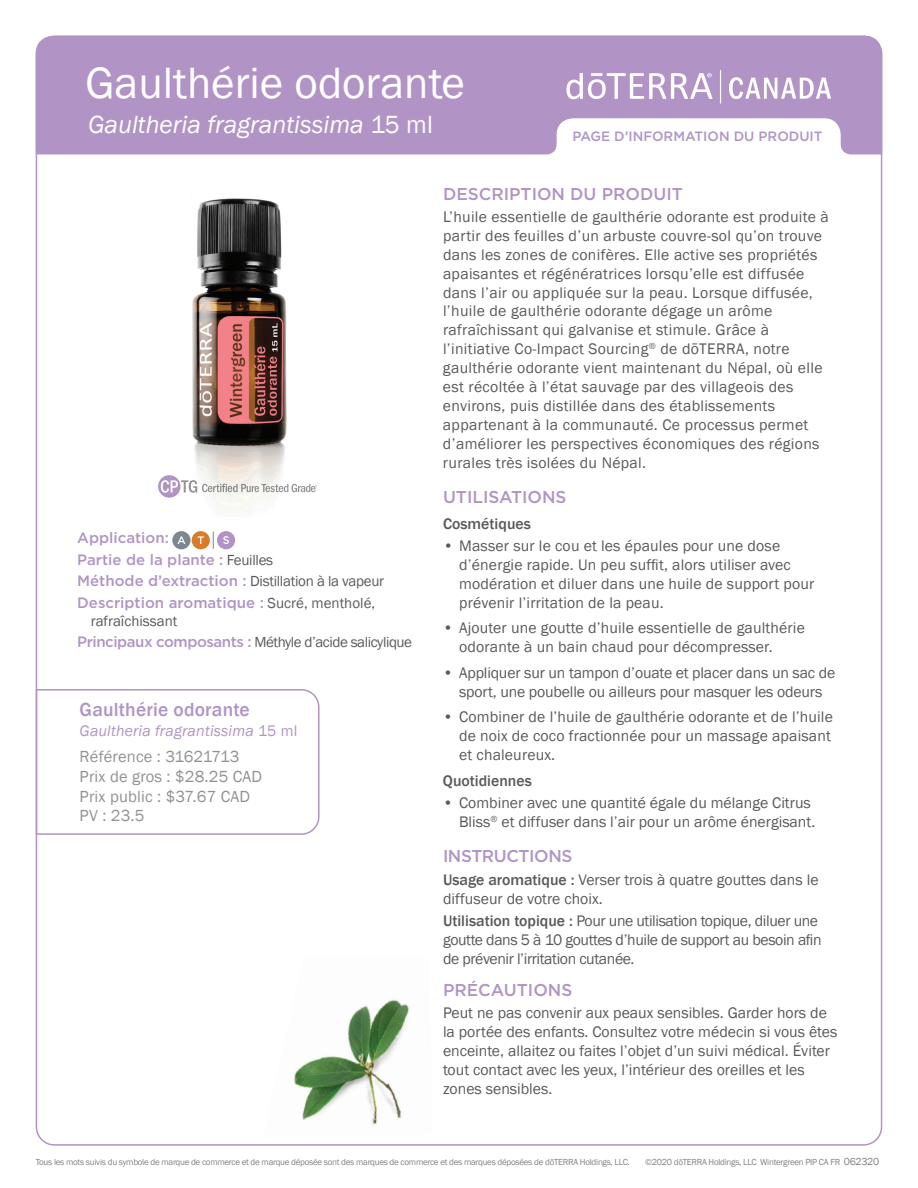
<style>
.page{position:relative;width:918px;height:1188px;background:#fff}
.page>*{position:absolute;margin:0;border:0;box-sizing:border-box;transform-origin:0 0}
.t1{font:45px "Franklin Gothic";color:#fff}
.t2{font:italic 25.5px "Franklin Gothic";color:#fff}
.t3{font:500 19.5px "Franklin Gothic";letter-spacing:.01em;color:#b194c5}
.t4{font:500 17.1px "Gotham";color:#b194c5}
.t5{font:500 17.1px "Gotham";letter-spacing:-.025em;color:#b194c5}
.t6{font:16.5px/19.8px "Franklin Gothic";letter-spacing:.01em;color:#919295}
.t7{font:15.75px/18.9px "Franklin Gothic";letter-spacing:.01em;color:#5a5a5d}
.t8{font:15.75px/18.9px "Franklin Gothic";letter-spacing:-.025em;color:#5a5a5d}
.t9{font:15.75px/18.9px "Franklin Gothic";letter-spacing:-.01em;color:#5a5a5d;text-align:center}
.t10{font:italic 15.75px "Franklin Gothic";letter-spacing:.01em;color:#b194c5}
.t11{font:500 15.75px "Franklin Gothic";color:#5a5a5d}
.t12{font:15px/21.5px "Franklin Gothic";letter-spacing:-.02em;color:#5a5a5d}
.t13{font:500 15px/21.5px "Gotham";color:#b194c5}
.t14{font:500 13.5px "Gotham";color:#b194c5}
.t15{font:9px "Franklin Gothic";letter-spacing:-.03em;color:#808285}
.s1{font-style:normal}
.s2{font-family:"Franklin Gothic";font-weight:400;color:#5a5a5d}
.s3{font-family:"Gotham";font-weight:500;color:#b194c5}
.s4{font-weight:500}
.s5{font-size:10.5px}
</style>
<div class="page">
<img style="left:293px;top:999px;width:117px;height:126px">
<svg style="left:36px;top:36px;width:846px;height:118px;background:#b99fcb"></svg>
<svg style="left:729px;top:77px;width:102px;height:22px"></svg>
<svg style="left:566px;top:73px;width:146px;height:26px"></svg>
<hr style="left:720px;top:70px;width:1px;height:34px;background:#fff">
<svg style="left:158px;top:475px;width:159px;height:23px"></svg>
<svg style="left:213px;top:532px;width:1px;height:17px"></svg>
<div style="left:172px;top:531px;width:19px;height:18px;background:#7c8791;border-radius:50%"></div>
<svg style="left:177px;top:536px;width:8px;height:8px"></svg>
<div style="left:192px;top:531px;width:18px;height:18px;background:#d77c29;border-radius:50%"></div>
<svg style="left:198px;top:536px;width:6px;height:8px"></svg>
<div style="left:217px;top:531px;width:18px;height:18px;background:#b194c5;border-radius:50%"></div>
<svg style="left:223px;top:536px;width:6px;height:8px"></svg>
<img style="left:191px;top:198px;width:99px;height:315px">
<svg style="left:35px;top:688px;width:285px;height:148px"></svg>
<h1 class="t1" style="left:85px;top:55px;width:381px">Gaulthérie odorante</h1>
<h2 class="t2" style="left:88px;top:109px;width:346px">Gaultheria fragrantissima <span class="s1">15 ml</span></h2>
<p class="t14" style="left:572px;top:128px;width:252px">PAGE D’INFORMATION DU PRODUIT</p>
<p class="t13" style="left:77px;top:527px;width:197px">Application:<br>Partie de la plante : <span class="s2">Feuilles</span></p>
<p class="t12" style="left:77px;top:571px;width:309px"><span class="s3">Méthode d’extraction :</span> Distillation à la vapeur</p>
<p class="t13" style="left:77px;top:591px;width:300px">Description aromatique : <span class="s2">Sucré, mentholé,</span></p>
<p class="t12" style="left:77px;top:610px;width:336px;text-indent:14px">rafraîchissant<br><span class="s3">Principaux composants :</span> Méthyle d’acide salicylique</p>
<p class="t3" style="left:80px;top:697px;width:172px">Gaulthérie odorante</p>
<p class="t10" style="left:80px;top:720px;width:219px">Gaultheria fragrantissima <span class="s1">15 ml</span></p>
<p class="t6" style="left:80px;top:747px;width:184px">Référence : 31621713<br>Prix de gros : $28.25 CAD<br>Prix public : $37.67 CAD<br>PV : 23.5</p>
<p class="t4" style="left:443px;top:182px;width:241px">DESCRIPTION DU PRODUIT</p>
<p class="t7" style="left:443px;top:208px;width:387px">L’huile essentielle de gaulthérie odorante est produite à partir des feuilles d’un arbuste couvre-sol qu’on trouve dans les zones de conifères. Elle active ses propriétés apaisantes et régénératrices lorsqu’elle est diffusée dans l’air ou appliquée sur la peau. Lorsque diffusée, l’huile de gaulthérie odorante dégage un arôme rafraîchissant qui galvanise et stimule. Grâce à l’initiative Co-Impact Sourcing<sup>®</sup> de dōTERRA, notre gaulthérie odorante vient maintenant du Népal, où elle est récoltée à l’état sauvage par des villageois des environs, puis distillée dans des établissements appartenant à la communauté. Ce processus permet d’améliorer les perspectives économiques des régions rurales très isolées du Népal.</p>
<p class="t4" style="left:443px;top:486px;width:125px">UTILISATIONS</p>
<p class="t11" style="left:443px;top:514px;width:89px">Cosmétiques</p>
<p class="t7" style="left:459px;top:537px;width:357px;text-indent:-16px">• Masser sur le cou et les épaules pour une dose d’énergie rapide. Un peu suffit, alors utiliser avec modération et diluer dans une huile de support pour prévenir l’irritation de la peau.</p>
<p class="t7" style="left:459px;top:619px;width:347px;text-indent:-16px">• Ajouter une goutte d’huile essentielle de gaulthérie odorante à un bain chaud pour décompresser.</p>
<p class="t9" style="left:443px;top:663px;width:394px">• Appliquer sur un tampon d’ouate et placer dans un sac de sport, une poubelle ou ailleurs pour masquer les odeurs</p>
<p class="t7" style="left:459px;top:708px;width:375px;text-indent:-16px">• Combiner de l’huile de gaulthérie odorante et de l’huile de noix de coco fractionnée pour un massage apaisant et chaleureux.</p>
<p class="t11" style="left:443px;top:771px;width:90px">Quotidiennes</p>
<p class="t7" style="left:443px;top:794px;width:374px;text-align:right">• Combiner avec une quantité égale du mélange Citrus<br>Bliss<sup>®</sup> et diffuser dans l’air pour un arôme énergisant.</p>
<p class="t5" style="left:443px;top:845px;width:131px">INSTRUCTIONS</p>
<p class="t7" style="left:443px;top:870px;width:377px"><span class="s4">Usage aromatique :</span> Verser trois à quatre gouttes dans le diffuseur de votre choix.</p>
<p class="t8" style="left:443px;top:912px;width:380px"><span class="s4">Utilisation topique :</span> Pour une utilisation topique, diluer une goutte dans 5 à 10 gouttes d’huile de support au besoin afin de prévenir l’irritation cutanée.</p>
<p class="t4" style="left:443px;top:979px;width:131px">PRÉCAUTIONS</p>
<p class="t7" style="left:443px;top:1004px;width:396px">Peut ne pas convenir aux peaux sensibles. Garder hors de la portée des enfants. Consultez votre médecin si vous êtes enceinte, allaitez ou faites l’objet d’un suivi médical. Éviter tout contact avec les yeux, l’intérieur des oreilles et les zones sensibles.</p>
<p class="t15" style="left:36px;top:1156px;width:596px">Tous les mots suivis du symbole de marque de commerce et de marque déposée sont des marques de commerce et des marques déposées de dōTERRA Holdings, LLC.</p>
<p class="t15" style="left:645px;top:1156px;width:236px">©2020 dōTERRA Holdings, LLC Wintergreen PIP CA FR <span class="s5">062320</span></p>
</div>
